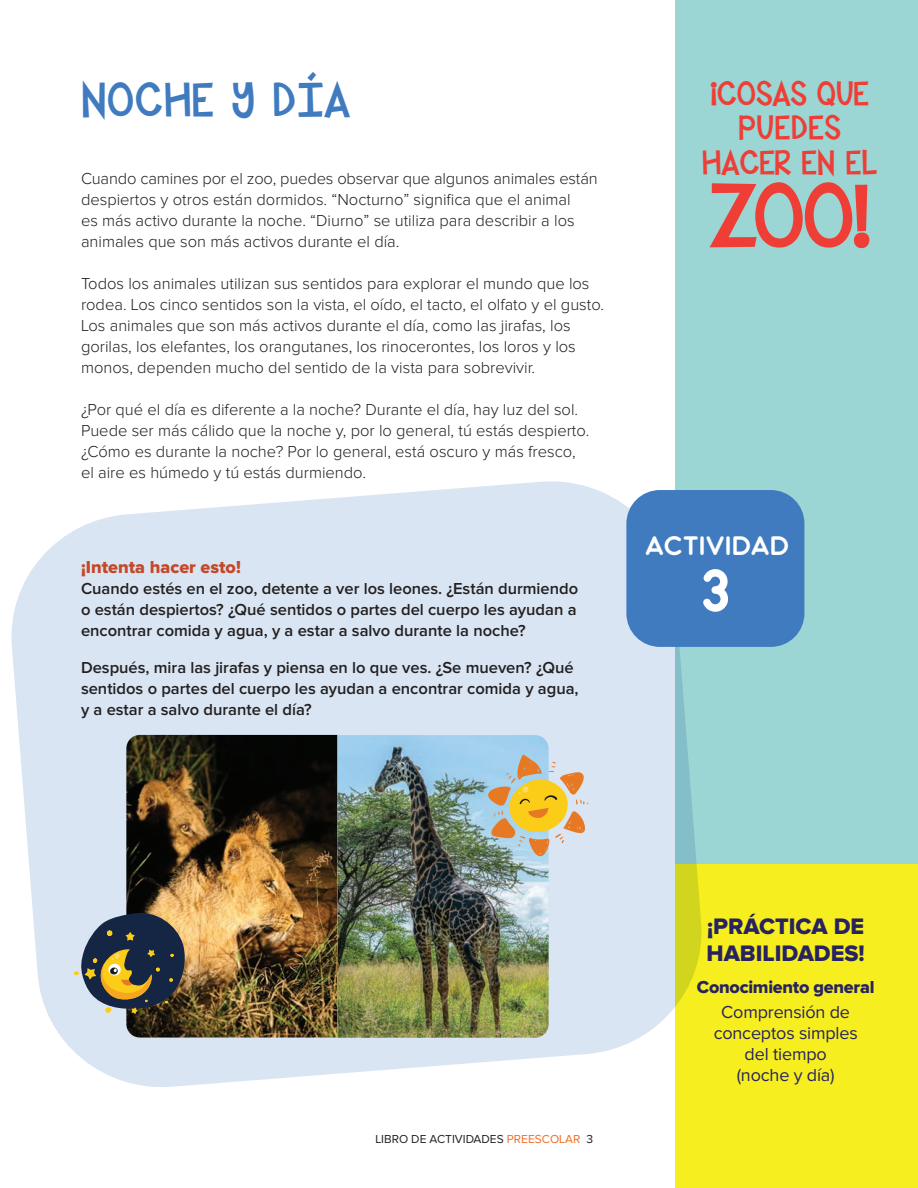
<style>
.page{position:relative;width:918px;height:1188px;background:#fff}
.page>*{position:absolute;margin:0;border:0;box-sizing:border-box;transform-origin:0 0}
.Text{font:69px "KG Shakeit Off Chunky";color:#ee3e36}
.Text-2{font:60px "Knigsberg";color:#fff}
.Text-3{font:36px "KG Shakeit Off Chunky";color:#407bbf}
.Text-4{font:27px "Knigsberg";letter-spacing:-.005em;color:#fff}
.Text-5{font:25.5px/34.5px "KG Shakeit Off Chunky";letter-spacing:-.03em;color:#ee3e36;text-align:center}
.Text-6{font:23.25px/27px "Proxima Nova Extrabld";color:#272360}
.Text-7{font:18px/21px "Proxima Nova";letter-spacing:-.01em;color:#272360;text-align:center}
.Text-8{font:18px "Proxima Nova Extrabld";letter-spacing:-.015em;color:#272360}
.Text-9{font:18px "Proxima Nova Extrabld";color:#c44728}
.Text-10{font:300 16.5px/21px "Proxima Nova";color:#231f20}
.Text-11{font:600 16.5px/21px "Proxima Nova";color:#231f20;text-align:justify}
.t1{font:12px "Proxima Nova";color:#231f20}
.s1{color:#f36c26}
</style>
<div class="page">
<div style="left:675px;top:0;width:243px;height:1188px;background:#9bd5d4"></div>
<div style="left:675px;top:864px;width:243px;height:324px;background:#f7ee1f"></div>
<svg style="left:11px;top:481px;width:691px;height:606px;fill:#d9e5f2"></svg>
<div style="left:626px;top:490px;width:178px;height:157px;background:#407bbf;border-radius:33px"></div>
<img style="left:126px;top:735px;width:423px;height:303px">
<svg style="left:74px;top:911px;width:113px;height:103px;background:#67675f"></svg>
<svg style="left:481px;top:755px;width:107px;height:103px;background:#cdc198"></svg>
<p class="Text-3" style="left:81px;top:71px;width:272px">NOCHE Y DÍA</p>
<p class="Text-10" style="left:81px;top:169px;width:518px">Cuando camines por el zoo, puedes observar que algunos animales están despiertos y otros están dormidos. “Nocturno” significa que el animal<br>es más activo durante la noche. “Diurno” se utiliza para describir a los animales que son más activos durante el día.</p>
<p class="Text-10" style="left:81px;top:274px;width:525px">Todos los animales utilizan sus sentidos para explorar el mundo que los rodea. Los cinco sentidos son la vista, el oído, el tacto, el olfato y el gusto.<br>Los animales que son más activos durante el día, como las jirafas, los gorilas, los elefantes, los orangutanes, los rinocerontes, los loros y los monos, dependen mucho del sentido de la vista para sobrevivir.</p>
<p class="Text-10" style="left:81px;top:400px;width:510px">¿Por qué el día es diferente a la noche? Durante el día, hay luz del sol.<br>Puede ser más cálido que la noche y, por lo general, tú estás despierto. ¿Cómo es durante la noche? Por lo general, está oscuro y más fresco, el aire es húmedo y tú estás durmiendo.</p>
<p class="Text-9" style="left:81px;top:558px;width:161px">¡Intenta hacer esto!</p>
<p class="Text-11" style="left:81px;top:578px;width:499px">Cuando estés en el zoo, detente a ver los leones. ¿Están durmiendo o están despiertos? ¿Qué sentidos o partes del cuerpo les ayudan a encontrar comida y agua, y a estar a salvo durante la noche?</p>
<p class="Text-11" style="left:81px;top:658px;width:499px;text-align:left">Después, mira las jirafas y piensa en lo que ves. ¿Se mueven? ¿Qué sentidos o partes del cuerpo les ayudan a encontrar comida y agua, y a estar a salvo durante el día?</p>
<p class="Text-5" style="left:702px;top:76px;width:177px">¡COSAS QUE<br>PUEDES<br>HACER EN EL</p>
<p class="Text" style="left:708px;top:160px;width:166px">ZOO!</p>
<p class="Text-4" style="left:646px;top:529px;width:146px">ACTIVIDAD</p>
<p class="Text-2" style="left:703px;top:554px;width:33px">3</p>
<p class="t1" style="left:375px;top:1134px;width:219px">LIBRO DE ACTIVIDADES <span class="s1">PREESCOLAR</span> 3</p>
<p class="Text-6" style="left:707px;top:914px;width:160px">¡PRÁCTICA DE<br>HABILIDADES!</p>
<p class="Text-8" style="left:697px;top:979px;width:179px">Conocimiento general</p>
<p class="Text-7" style="left:714px;top:1002px;width:146px">Comprensión de conceptos simples del tiempo<br>(noche y día)</p>
</div>
